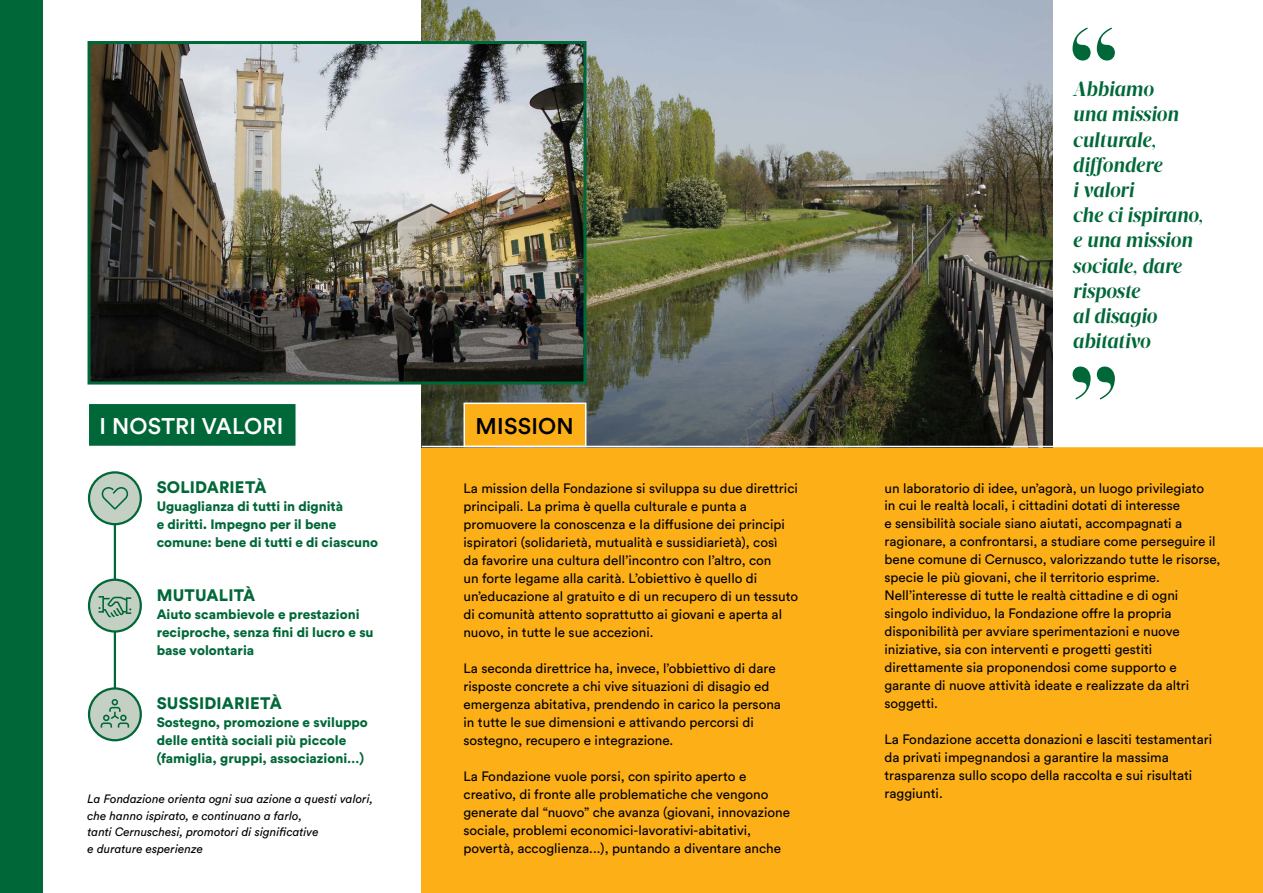
<style>
.page{position:relative;width:1263px;height:893px;background:#fff}
.page>*{position:absolute;margin:0;border:0;box-sizing:border-box;transform-origin:0 0}
.t1{font:500 22.5px "Circular Std";letter-spacing:.01em;color:#fff}
.t2{font:500 22.5px "Circular Std";letter-spacing:.01em;color:#000}
.t3{font:italic 700 21px/25.2px "Velino Display";letter-spacing:-.01em;color:#006838}
.t4{font:900 16.5px "Circular Std";letter-spacing:.01em;color:#006838}
.t5{font:13.5px/18px "Circular Std";color:#000}
.t6{font:900 13.5px/18px "Circular Std";color:#006838}
.t7{font:italic 12px/16.5px "Circular Std";color:#000}
</style>
<div class="page">
<div style="left:0;top:0;width:43px;height:893px;background:#006838"></div>
<div style="left:422px;top:447px;width:841px;height:446px;background:#fcaf17"></div>
<img style="left:422px;top:0;width:630px;height:446px">
<div style="left:464px;top:403px;width:122px;height:43px;background:#fcaf17"></div>
<div style="left:463px;top:403px;width:123px;height:44px;border:2px solid #fff"></div>
<div style="left:88px;top:403px;width:208px;height:43px;background:#006838"></div>
<div style="left:88px;top:403px;width:209px;height:44px;border:2px solid #fff"></div>
<hr style="left:114px;top:512px;width:2px;height:206px;background:#006838">
<div style="left:89px;top:472px;width:52px;height:52px;background:#c4d0c3;border-radius:50%"></div>
<div style="left:88px;top:471px;width:54px;height:54px;border:2px solid #006838;border-radius:50%"></div>
<div style="left:89px;top:580px;width:52px;height:51px;background:#c4d0c3;border-radius:50%"></div>
<div style="left:88px;top:579px;width:54px;height:54px;border:2px solid #006838;border-radius:50%"></div>
<svg style="left:89px;top:688px;width:52px;height:52px"></svg>
<div style="left:88px;top:687px;width:54px;height:54px;border:2px solid #006838;border-radius:50%"></div>
<img style="left:92px;top:45px;width:490px;height:336px">
<div style="left:88px;top:41px;width:498px;height:344px;border:3px solid #006838"></div>
<svg style="left:1072px;top:28px;width:43px;height:33px"></svg>
<svg style="left:1072px;top:367px;width:43px;height:33px"></svg>
<hr style="left:422px;top:446px;width:841px;height:1px;background:#fff">
<svg style="left:99px;top:596px;width:32px;height:21px"></svg>
<svg style="left:101px;top:699px;width:28px;height:29px"></svg>
<svg style="left:101px;top:487px;width:28px;height:23px"></svg>
<h1 class="t1" style="left:100px;top:412px;width:185px">I NOSTRI VALORI</h1>
<h1 class="t2" style="left:476px;top:412px;width:100px">MISSION</h1>
<p class="t4" style="left:157px;top:476px;width:111px">SOLIDARIETÀ</p>
<p class="t6" style="left:157px;top:496px;width:223px">Uguaglianza di tutti in dignità<br>e diritti. Impegno per il bene comune: bene di tutti e di ciascuno</p>
<p class="t4" style="left:157px;top:584px;width:100px">MUTUALITÀ</p>
<p class="t6" style="left:157px;top:604px;width:218px">Aiuto scambievole e prestazioni reciproche, senza fini di lucro e su base volontaria</p>
<p class="t4" style="left:157px;top:692px;width:127px">SUSSIDIARIETÀ</p>
<p class="t6" style="left:157px;top:712px;width:213px">Sostegno, promozione e sviluppo delle entità sociali più piccole (famiglia, gruppi, associazioni…)</p>
<p class="t7" style="left:88px;top:790px;width:287px">La Fondazione orienta ogni sua azione a questi valori, che hanno ispirato, e continuano a farlo,<br>tanti Cernuschesi, promotori di significative<br>e durature esperienze</p>
<p class="t5" style="left:463px;top:479px;width:336px">La mission della Fondazione si sviluppa su due direttrici principali. La prima è quella culturale e punta a promuovere la conoscenza e la diffusione dei principi ispiratori (solidarietà, mutualità e sussidiarietà), così<br>da favorire una cultura dell’incontro con l’altro, con<br>un forte legame alla carità. L’obiettivo è quello di un’educazione al gratuito e di un recupero di un tessuto di comunità attento soprattutto ai giovani e aperta al nuovo, in tutte le sue accezioni.</p>
<p class="t5" style="left:463px;top:659px;width:319px">La seconda direttrice ha, invece, l’obbiettivo di dare risposte concrete a chi vive situazioni di disagio ed emergenza abitativa, prendendo in carico la persona in tutte le sue dimensioni e attivando percorsi di sostegno, recupero e integrazione.</p>
<p class="t5" style="left:463px;top:767px;width:328px">La Fondazione vuole porsi, con spirito aperto e creativo, di fronte alle problematiche che vengono generate dal “nuovo” che avanza (giovani, innovazione sociale, problemi economici-lavorativi-abitativi, povertà, accoglienza...), puntando a diventare anche</p>
<h2 class="t3" style="left:1072px;top:77px;width:132px">Abbiamo<br>una mission culturale, diffondere<br>i valori<br>che ci ispirano, e una mission sociale, dare risposte<br>al disagio abitativo</h2>
<p class="t5" style="left:884px;top:479px;width:337px">un laboratorio di idee, un’agorà, un luogo privilegiato<br>in cui le realtà locali, i cittadini dotati di interesse<br>e sensibilità sociale siano aiutati, accompagnati a ragionare, a confrontarsi, a studiare come perseguire il bene comune di Cernusco, valorizzando tutte le risorse, specie le più giovani, che il territorio esprime.<br>Nell’interesse di tutte le realtà cittadine e di ogni singolo individuo, la Fondazione offre la propria disponibilità per avviare sperimentazioni e nuove iniziative, sia con interventi e progetti gestiti direttamente sia proponendosi come supporto e garante di nuove attività ideate e realizzate da altri soggetti.</p>
<p class="t5" style="left:884px;top:731px;width:329px">La Fondazione accetta donazioni e lasciti testamentari da privati impegnandosi a garantire la massima trasparenza sullo scopo della raccolta e sui risultati raggiunti.</p>
</div>
